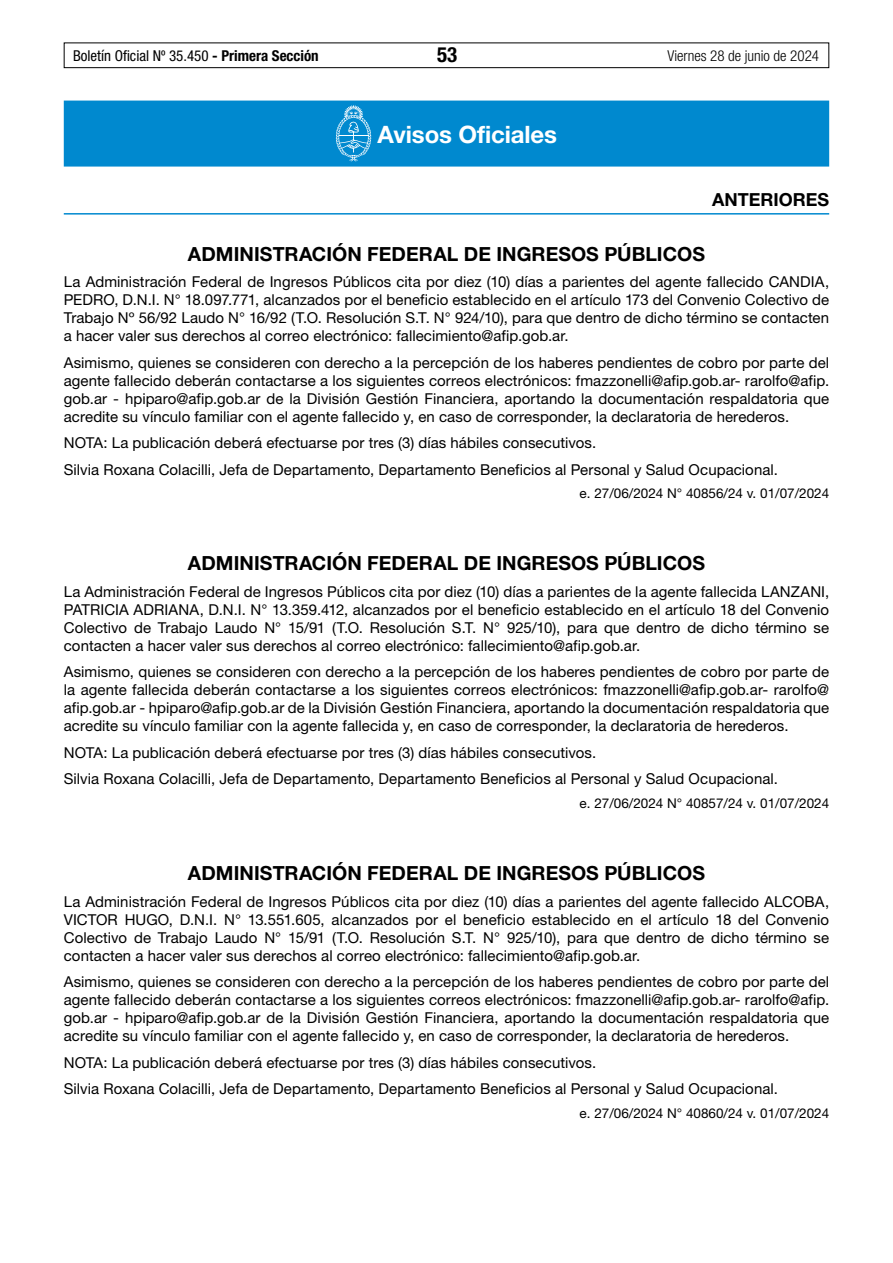
<style>
.page{position:relative;width:893px;height:1263px;background:#fff}
.page>*{position:absolute;margin:0;border:0;box-sizing:border-box;transform-origin:0 0}
.t1{font:700 24px "Helvetica Neue LT Std";letter-spacing:-.005em;color:#fff}
.t2{font:700 condensed 21px "Helvetica Neue LT Std";color:#000}
.t3{font:700 19.5px "Helvetica Neue LT Std";letter-spacing:.005em;color:#000}
.t4{font:700 18px "Helvetica Neue LT Std";color:#000}
.t5{font:15px/18px "Helvetica Neue LT Std";letter-spacing:.005em;color:#000;text-align:justify}
.t6{font:condensed 15px "Helvetica Neue LT Std";color:#000}
.t7{font:300 condensed 15px "Helvetica Neue LT Std";color:#000}
.t8{font:13.5px "Helvetica Neue LT Std";color:#000}
.s1{font-weight:700}
</style>
<div class="page">
<div style="left:64px;top:43px;width:765px;height:25px;border:1px solid #000"></div>
<div style="left:64px;top:101px;width:765px;height:66px;background:#0089cf"></div>
<hr style="left:64px;top:213px;width:765px;height:2px;background:#0089cf">
<svg style="left:336px;top:105px;width:35px;height:56px"></svg>
<p class="t6" style="left:73px;top:47px;width:247px">Boletín Oficial Nº 35.450 <span class="s1">- Primera Sección</span></p>
<h2 class="t2" style="left:437px;top:42px;width:22px">53</h2>
<p class="t7" style="left:667px;top:47px;width:153px">Viernes 28 de junio de 2024</p>
<h1 class="t1" style="left:378px;top:120px;width:181px">Avisos Oficiales</h1>
<p class="t4" style="left:712px;top:188px;width:118px">ANTERIORES</p>
<h3 class="t3" style="left:188px;top:242px;width:518px">ADMINISTRACIÓN FEDERAL DE INGRESOS PÚBLICOS</h3>
<p class="t5" style="left:64px;top:273px;width:767px">La Administración Federal de Ingresos Públicos cita por diez (10) días a parientes del agente fallecido CANDIA, PEDRO, D.N.I. N° 18.097.771, alcanzados por el beneficio establecido en el artículo 173 del Convenio Colectivo de Trabajo Nº 56/92 Laudo N° 16/92 (T.O. Resolución S.T. N° 924/10), para que dentro de dicho término se contacten a hacer valer sus derechos al correo electrónico: fallecimiento@afip.gob.ar.</p>
<p class="t5" style="left:64px;top:353px;width:767px">Asimismo, quienes se consideren con derecho a la percepción de los haberes pendientes de cobro por parte del agente fallecido deberán contactarse a los siguientes correos electrónicos: fmazzonelli@afip.gob.ar- rarolfo@afip. gob.ar - hpiparo@afip.gob.ar de la División Gestión Financiera, aportando la documentación respaldatoria que acredite su vínculo familiar con el agente fallecido y, en caso de corresponder, la declaratoria de herederos.</p>
<p class="t5" style="left:64px;top:430px;width:716px;line-height:26.5px">NOTA: La publicación deberá efectuarse por tres (3) días hábiles consecutivos.<br>Silvia Roxana Colacilli, Jefa de Departamento, Departamento Beneficios al Personal y Salud Ocupacional.</p>
<p class="t8" style="left:580px;top:485px;width:251px">e. 27/06/2024 N° 40856/24 v. 01/07/2024</p>
<h3 class="t3" style="left:188px;top:551px;width:518px">ADMINISTRACIÓN FEDERAL DE INGRESOS PÚBLICOS</h3>
<p class="t5" style="left:64px;top:582px;width:767px">La Administración Federal de Ingresos Públicos cita por diez (10) días a parientes de la agente fallecida LANZANI, PATRICIA ADRIANA, D.N.I. N° 13.359.412, alcanzados por el beneficio establecido en el artículo 18 del Convenio Colectivo de Trabajo Laudo N° 15/91 (T.O. Resolución S.T. N° 925/10), para que dentro de dicho término se contacten a hacer valer sus derechos al correo electrónico: fallecimiento@afip.gob.ar.</p>
<p class="t5" style="left:64px;top:663px;width:767px">Asimismo, quienes se consideren con derecho a la percepción de los haberes pendientes de cobro por parte de la agente fallecida deberán contactarse a los siguientes correos electrónicos: fmazzonelli@afip.gob.ar- rarolfo@ afip.gob.ar - hpiparo@afip.gob.ar de la División Gestión Financiera, aportando la documentación respaldatoria que acredite su vínculo familiar con la agente fallecida y, en caso de corresponder, la declaratoria de herederos.</p>
<p class="t5" style="left:64px;top:739px;width:716px;line-height:26.5px">NOTA: La publicación deberá efectuarse por tres (3) días hábiles consecutivos.<br>Silvia Roxana Colacilli, Jefa de Departamento, Departamento Beneficios al Personal y Salud Ocupacional.</p>
<p class="t8" style="left:580px;top:795px;width:251px">e. 27/06/2024 N° 40857/24 v. 01/07/2024</p>
<h3 class="t3" style="left:188px;top:861px;width:518px">ADMINISTRACIÓN FEDERAL DE INGRESOS PÚBLICOS</h3>
<p class="t5" style="left:64px;top:892px;width:767px">La Administración Federal de Ingresos Públicos cita por diez (10) días a parientes del agente fallecido ALCOBA, VICTOR HUGO, D.N.I. N° 13.551.605, alcanzados por el beneficio establecido en el artículo 18 del Convenio Colectivo de Trabajo Laudo N° 15/91 (T.O. Resolución S.T. N° 925/10), para que dentro de dicho término se contacten a hacer valer sus derechos al correo electrónico: fallecimiento@afip.gob.ar.</p>
<p class="t5" style="left:64px;top:972px;width:767px">Asimismo, quienes se consideren con derecho a la percepción de los haberes pendientes de cobro por parte del agente fallecido deberán contactarse a los siguientes correos electrónicos: fmazzonelli@afip.gob.ar- rarolfo@afip. gob.ar - hpiparo@afip.gob.ar de la División Gestión Financiera, aportando la documentación respaldatoria que acredite su vínculo familiar con el agente fallecido y, en caso de corresponder, la declaratoria de herederos.</p>
<p class="t5" style="left:64px;top:1049px;width:716px;line-height:26.5px">NOTA: La publicación deberá efectuarse por tres (3) días hábiles consecutivos.<br>Silvia Roxana Colacilli, Jefa de Departamento, Departamento Beneficios al Personal y Salud Ocupacional.</p>
<p class="t8" style="left:580px;top:1105px;width:251px">e. 27/06/2024 N° 40860/24 v. 01/07/2024</p>
</div>
